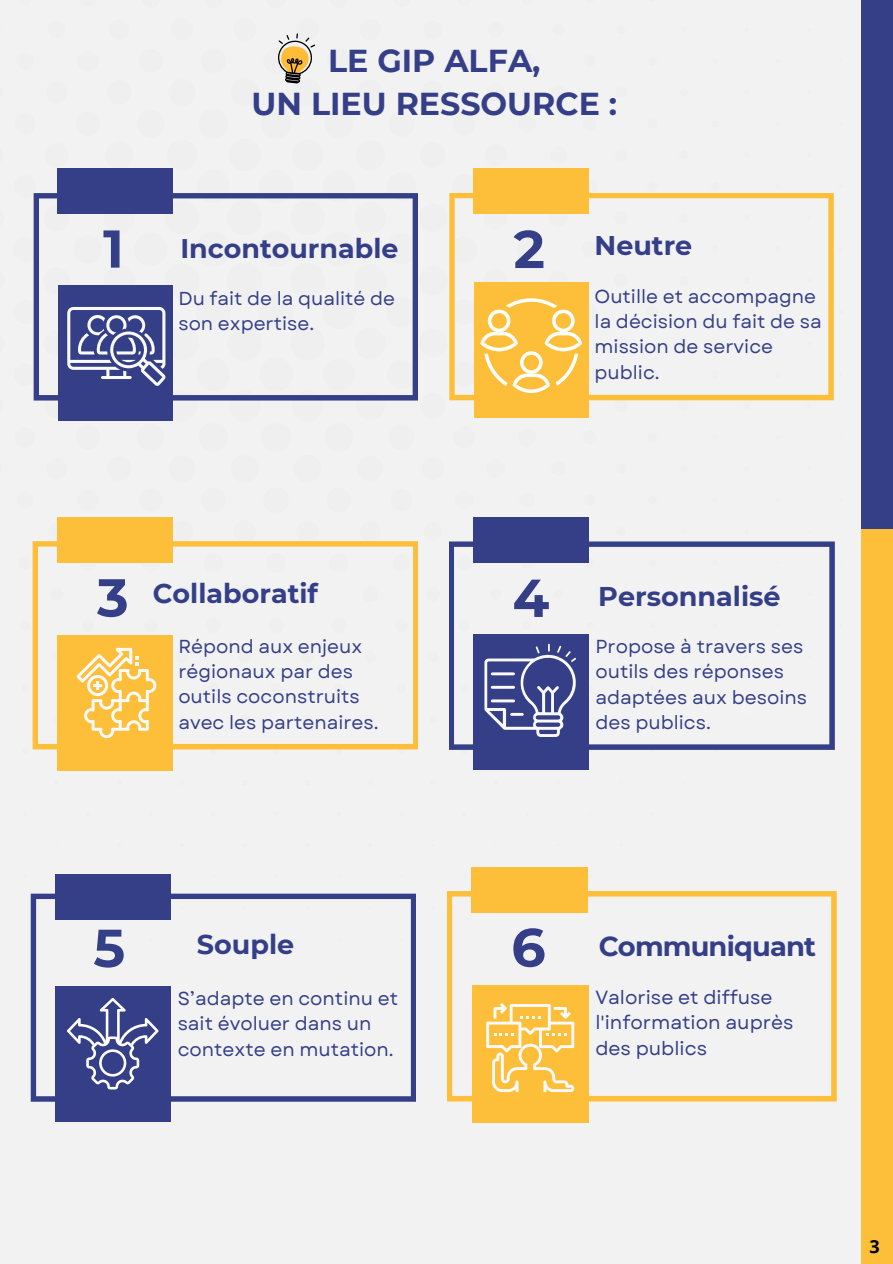
<style>
.page{position:relative;width:893px;height:1264px;background:#fff}
.page>*{position:absolute;margin:0;border:0;box-sizing:border-box;transform-origin:0 0}
.t1{font:700 53.4px "Montserrat";color:#353f88}
.t2{font:700 53.25px "Montserrat";color:#353f88}
.t3{font:700 31.65px/43.8px "Montserrat";color:#353f88;text-align:center}
.t4{font:700 27.3px "Montserrat";letter-spacing:-.03em;color:#353f88}
.t5{font:700 27px "Montserrat";color:#353f88}
.t6{font:700 26.85px "Montserrat";color:#353f88}
.t7{font:19.05px/25.7px "Garet";color:#353f88}
.t8{font:18.9px/25.5px "Garet";color:#353f88}
.t9{font:18.75px/25.3px "Garet";color:#353f88}
.t10{font:700 18px "Open Sans";color:#000}
.s1{font-size:53.1px}
.s2{font-size:53.85px}
</style>
<div class="page">
<div style="left:0;top:0;width:892px;height:1263px;background:#f2f2f2"></div>
<svg style="left:33px;top:363px;width:1px;height:23px"></svg>
<svg style="left:582px;top:178px;width:15px;height:16px"></svg>
<div style="left:860px;top:498px;width:32px;height:765px;background:#fdbf39"></div>
<div style="left:860px;top:0;width:32px;height:528px;background:#353f88"></div>
<svg style="left:33px;top:541px;width:385px;height:208px"></svg>
<div style="left:57px;top:517px;width:115px;height:45px;background:#fdbf39"></div>
<div style="left:58px;top:634px;width:115px;height:136px;background:#fdbf39"></div>
<svg style="left:449px;top:541px;width:385px;height:209px"></svg>
<div style="left:473px;top:517px;width:115px;height:45px;background:#353f88"></div>
<div style="left:473px;top:634px;width:116px;height:136px;background:#353f88"></div>
<svg style="left:76px;top:648px;width:80px;height:90px"></svg>
<svg style="left:484px;top:643px;width:92px;height:94px"></svg>
<svg style="left:34px;top:193px;width:9px;height:207px;fill:#353f88"></svg>
<svg style="left:449px;top:193px;width:384px;height:207px"></svg>
<div style="left:473px;top:169px;width:115px;height:45px;background:#fdbf39"></div>
<div style="left:474px;top:283px;width:115px;height:135px;background:#fdbf39"></div>
<svg style="left:480px;top:298px;width:101px;height:95px"></svg>
<svg style="left:31px;top:893px;width:385px;height:208px"></svg>
<div style="left:56px;top:874px;width:115px;height:45px;background:#353f88"></div>
<div style="left:56px;top:986px;width:115px;height:136px;background:#353f88"></div>
<svg style="left:447px;top:891px;width:389px;height:210px"></svg>
<div style="left:470px;top:866px;width:117px;height:46px;background:#fdbf39"></div>
<div style="left:472px;top:985px;width:116px;height:137px;background:#fdbf39"></div>
<svg style="left:486px;top:1003px;width:88px;height:89px"></svg>
<svg style="left:67px;top:998px;width:92px;height:91px"></svg>
<svg style="left:43px;top:33px;width:375px;height:388px"></svg>
<h3 class="t3" style="left:251px;top:38px;width:367px">LE GIP ALFA,<br>UN LIEU RESSOURCE :</h3>
<h3 class="t6" style="left:103px;top:231px;width:297px"><span class="s1">1</span> Incontournable</h3>
<p class="t9" style="left:178px;top:286px;width:218px">Du fait de la qualité de son expertise.</p>
<h3 class="t5" style="left:513px;top:229px;width:180px"><span class="s1">2</span> Neutre</h3>
<p class="t9" style="left:594px;top:283px;width:228px">Outille et accompagne la décision du fait de sa mission de service public.</p>
<h2 class="t2" style="left:97px;top:565px;width:33px">3</h2>
<h3 class="t5" style="left:598px;top:580px;width:184px">Personnalisé</h3>
<p class="t8" style="left:595px;top:633px;width:213px">Propose à travers ses outils des réponses adaptées aux besoins des publics.</p>
<h1 class="t1" style="left:512px;top:565px;width:38px">4</h1>
<h3 class="t5" style="left:153px;top:576px;width:167px">Collaboratif</h3>
<p class="t9" style="left:178px;top:633px;width:202px">Répond aux enjeux régionaux par des outils coconstruits avec les partenaires.</p>
<h2 class="t2" style="left:93px;top:915px;width:33px">5</h2>
<h3 class="t5" style="left:197px;top:928px;width:99px">Souple</h3>
<p class="t9" style="left:178px;top:985px;width:222px">S’adapte en continu et sait évoluer dans un contexte en mutation.</p>
<h3 class="t4" style="left:511px;top:930px;width:306px"><span class="s2">6</span> Communiquant</h3>
<p class="t7" style="left:595px;top:984px;width:200px">Valorise et diffuse l'information auprès des publics</p>
<p class="t10" style="left:869px;top:1233px;width:12px">3</p>
</div>
